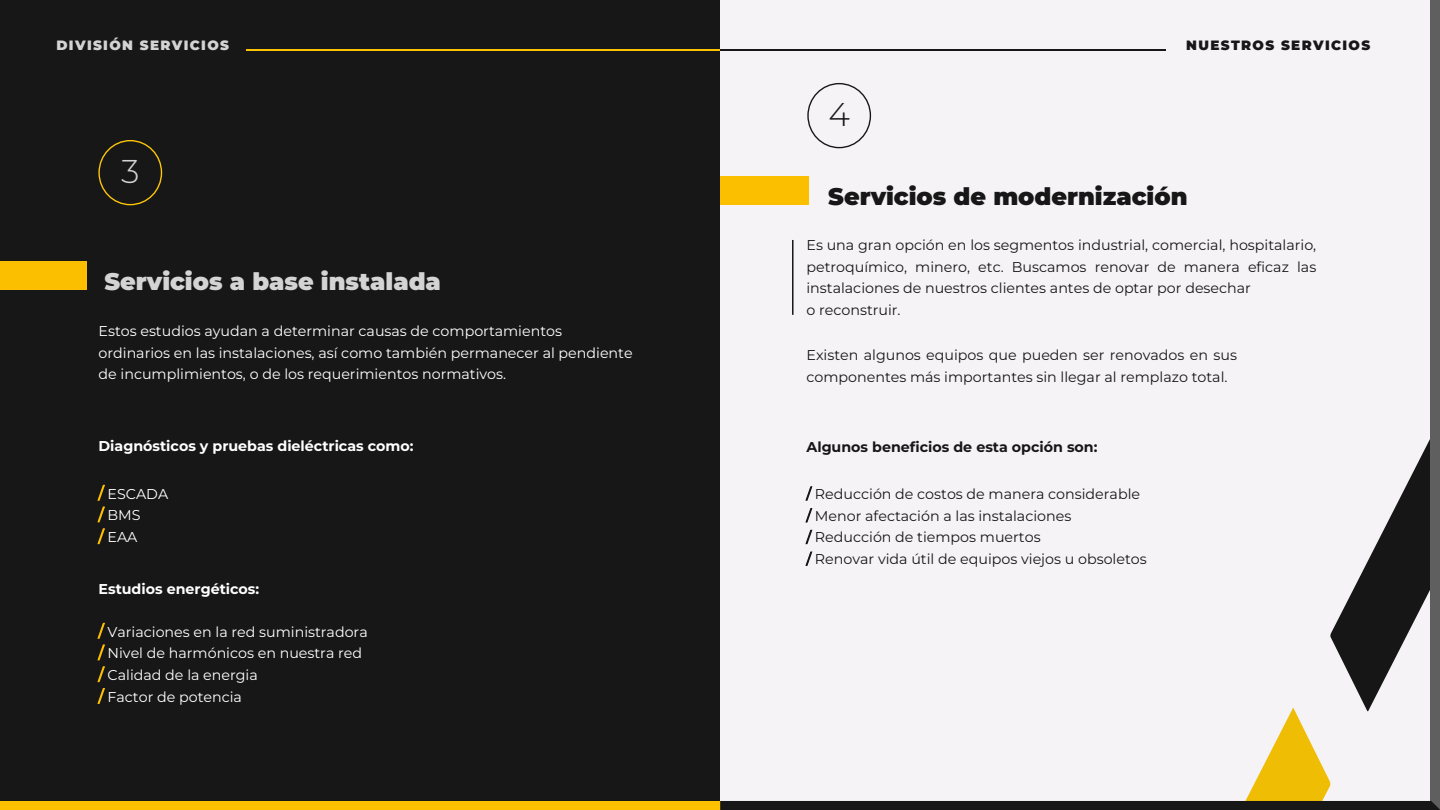
<style>
.page{position:relative;width:1440px;height:810px;background:#fff}
.page>*{position:absolute;margin:0;border:0;box-sizing:border-box;transform-origin:0 0}
.t1{font:300 32.92px "Montserrat";color:#d3d3d3}
.t2{font:300 32.92px "Montserrat";color:#171717}
.t3{font:900 24px "Montserrat";color:#171717}
.t4{font:900 24px "Montserrat";color:#d4d4d5}
.t5{font:14.25px/21.8px "Montserrat";color:#171717}
.t6{font:14.25px/21.8px "Montserrat";color:#fff}
.t7{font:700 14.25px "Montserrat";color:#fff}
.t8{font:700 14.25px "Montserrat";color:#171717}
.t9{font:900 13.5px "Montserrat";letter-spacing:.1em;color:#d4d4d4}
.t10{font:900 13.5px "Montserrat";letter-spacing:.1em;color:#171717}
.s1{font-size:15.75px;color:#fcbf00}
</style>
<div class="page">
<div style="left:720px;top:0;width:720px;height:808px;background:#f6f3f7"></div>
<div style="left:0;top:0;width:720px;height:810px;background:#171717"></div>
<svg style="left:97px;top:485px;width:8px;height:16px"></svg>
<svg style="left:97px;top:507px;width:8px;height:37px"></svg>
<svg style="left:97px;top:623px;width:8px;height:16px"></svg>
<svg style="left:97px;top:645px;width:8px;height:37px"></svg>
<svg style="left:97px;top:688px;width:8px;height:16px"></svg>
<div style="left:0;top:261px;width:87px;height:29px;background:#fcbf00"></div>
<div style="left:98px;top:140px;width:64px;height:65px;border:1px solid #fdc608;border-radius:50%"></div>
<div style="left:720px;top:177px;width:88px;height:28px;background:#fcbf00"></div>
<div style="left:807px;top:83px;width:64px;height:65px;border:1px solid #171717;border-radius:50%"></div>
<hr style="left:792px;top:240px;width:2px;height:75px;background:#171616">
<div style="left:0;top:801px;width:720px;height:9px;background:#fdc100"></div>
<div style="left:1431px;top:0;width:9px;height:810px;background:#5f5f5f"></div>
<svg style="left:720px;top:429px;width:720px;height:381px"></svg>
<hr style="left:246px;top:49px;width:474px;height:1px;background:#fcc500">
<hr style="left:720px;top:49px;width:446px;height:1px;background:#171717">
<div style="left:767px;top:495px;width:99px;height:28px;background:#f6f3f7"></div>
<div style="left:835px;top:565px;width:99px;height:33px;background:#f6f3f7"></div>
<div style="left:787px;top:402px;width:99px;height:28px;background:#f6f3f7"></div>
<p class="t9" style="left:56px;top:37px;width:174px">DIVISIÓN SERVICIOS</p>
<p class="t10" style="left:1186px;top:37px;width:186px">NUESTROS SERVICIOS</p>
<h1 class="t1" style="left:121px;top:150px;width:20px">3</h1>
<h2 class="t4" style="left:105px;top:265px;width:338px">Servicios a base instalada</h2>
<p class="t6" style="left:99px;top:319px;width:536px">Estos estudios ayudan a determinar causas de comportamientos ordinarios en las instalaciones, así como también permanecer al pendiente de incumplimientos, o de los requerimientos normativos.</p>
<p class="t7" style="left:99px;top:437px;width:317px">Diagnósticos y pruebas dieléctricas como:</p>
<p class="t6" style="left:99px;top:482px;width:71px"><span class="s1">/</span> ESCADA <span class="s1">/</span> BMS<br><span class="s1">/</span> EAA</p>
<p class="t7" style="left:99px;top:579px;width:162px">Estudios energéticos:</p>
<p class="t6" style="left:99px;top:620px;width:271px"><span class="s1">/</span> Variaciones en la red suministradora <span class="s1">/</span> Nivel de harmónicos en nuestra red <span class="s1">/</span> Calidad de la energia<br><span class="s1">/</span> Factor de potencia</p>
<h1 class="t2" style="left:828px;top:93px;width:23px">4</h1>
<h2 class="t3" style="left:828px;top:180px;width:361px">Servicios de modernización</h2>
<p class="t5" style="left:806px;top:234px;width:511px">Es una gran opción en los segmentos industrial, comercial, hospitalario, petroquímico, minero, etc. Buscamos renovar de manera eficaz las instalaciones de nuestros clientes antes de optar por desechar<br>o reconstruir.</p>
<p class="t5" style="left:806px;top:344px;width:432px">Existen algunos equipos que pueden ser renovados en sus componentes más importantes sin llegar al remplazo total.</p>
<p class="t8" style="left:806px;top:438px;width:293px">Algunos beneficios de esta opción son:</p>
<p class="t5" style="left:806px;top:482px;width:342px">/ Reducción de costos de manera considerable / Menor afectación a las instalaciones<br>/ Reducción de tiempos muertos<br>/ Renovar vida útil de equipos viejos u obsoletos</p>
</div>
